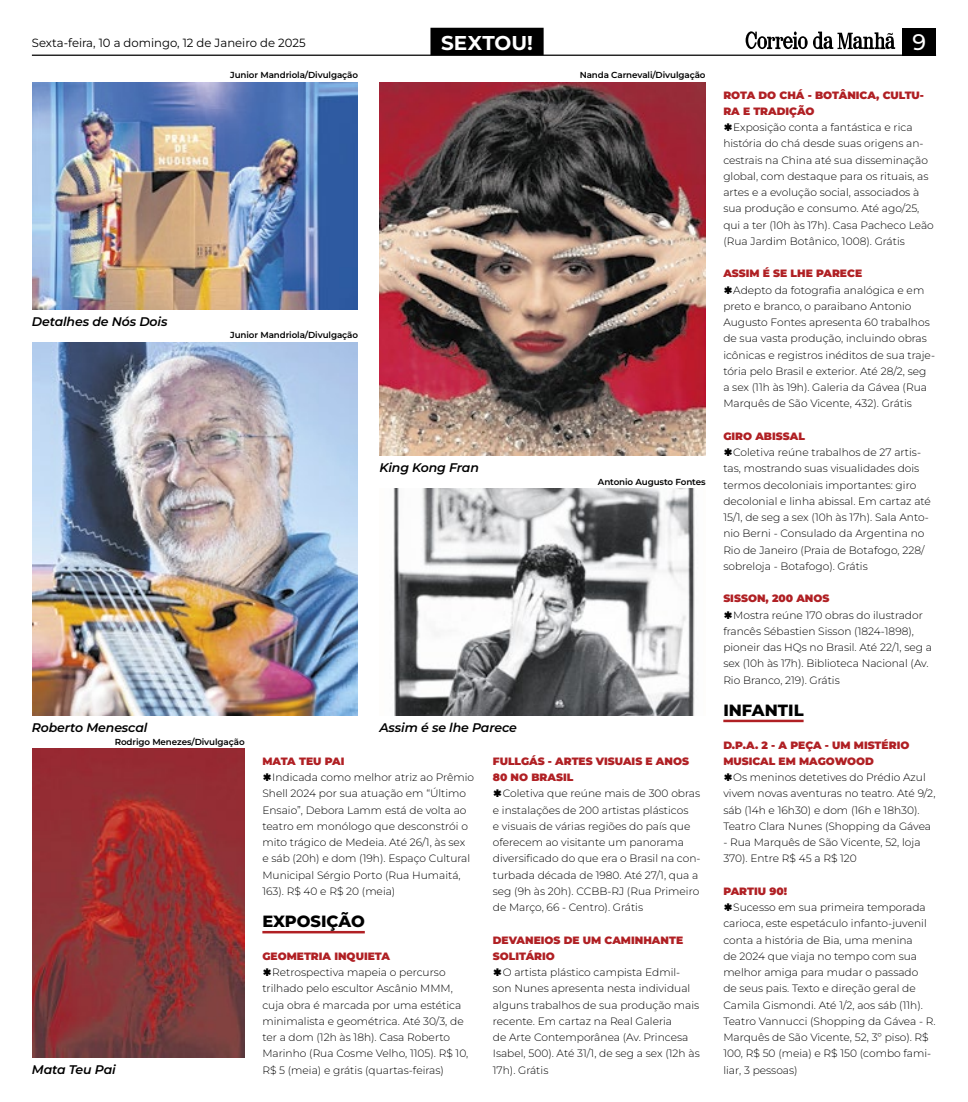
<style>
.page{position:relative;width:968px;height:1102px;background:#fff}
.page>*{position:absolute;margin:0;border:0;box-sizing:border-box;transform-origin:0 0}
.t1{font:500 22.5px "Montserrat";color:#fff}
.t2{font:700 20px "Montserrat";letter-spacing:.005em;color:#fff}
.t3{font:800 16.25px "Montserrat";color:#000}
.t4{font:italic 600 12.5px "Montserrat";letter-spacing:-.01em;color:#000}
.t5{font:11.88px "Montserrat";color:#000}
.t6{font:300 10.62px/16.2px "Montserrat";color:#000}
.t7{font:900 10.62px/16.2px "Montserrat";color:#b02024}
.t8{font:600 8.75px "Montserrat";letter-spacing:-.01em;color:#000}
</style>
<div class="page">
<hr style="left:32px;top:55px;width:903px;height:1px;background:#000">
<svg style="left:745px;top:31px;width:150px;height:19px"></svg>
<div style="left:902px;top:28px;width:33px;height:28px;background:#000"></div>
<div style="left:430px;top:28px;width:113px;height:27px;background:#000"></div>
<hr style="left:262px;top:931px;width:103px;height:2px;background:#b02024">
<hr style="left:723px;top:720px;width:80px;height:2px;background:#b02024">
<img style="left:32px;top:749px;width:212px;height:308px">
<img style="left:379px;top:83px;width:326px;height:373px">
<img style="left:393px;top:489px;width:302px;height:227px">
<img style="left:32px;top:83px;width:326px;height:227px">
<img style="left:32px;top:343px;width:326px;height:373px">
<p class="t5" style="left:32px;top:38px;width:275px">Sexta-feira, 10 a domingo, 12 de Janeiro de 2025</p>
<h2 class="t2" style="left:441px;top:31px;width:93px">SEXTOU!</h2>
<h1 class="t1" style="left:912px;top:29px;width:15px">9</h1>
<p class="t8" style="left:230px;top:71px;width:129px">Junior Mandriola/Divulgação</p>
<p class="t4" style="left:32px;top:316px;width:137px">Detalhes de Nós Dois</p>
<p class="t8" style="left:230px;top:331px;width:129px">Junior Mandriola/Divulgação</p>
<p class="t4" style="left:379px;top:463px;width:101px">King Kong Fran</p>
<p class="t8" style="left:579px;top:71px;width:127px">Nanda Carnevali/Divulgação</p>
<p class="t8" style="left:597px;top:477px;width:109px">Antonio Augusto Fontes</p>
<p class="t4" style="left:32px;top:723px;width:117px">Roberto Menescal</p>
<p class="t8" style="left:115px;top:737px;width:131px">Rodrigo Menezes/Divulgação</p>
<p class="t4" style="left:379px;top:723px;width:139px">Assim é se lhe Parece</p>
<p class="t4" style="left:32px;top:1064px;width:85px">Mata Teu Pai</p>
<p class="t7" style="left:262px;top:754px;width:83px">MATA TEU PAI</p>
<p class="t6" style="left:262px;top:770px;width:213px;text-indent:10px">Indicada como melhor atriz ao Prêmio Shell 2024 por sua atuação em “Último Ensaio”, Debora Lamm está de volta ao teatro em monólogo que desconstrói o mito trágico de Medeia. Até 26/1, às sex e sáb (20h) e dom (19h). Espaço Cultural Municipal Sérgio Porto (Rua Humaitá, 163). R$ 40 e R$ 20 (meia)</p>
<h3 class="t3" style="left:262px;top:916px;width:104px">EXPOSIÇÃO</h3>
<p class="t7" style="left:262px;top:949px;width:129px">GEOMETRIA INQUIETA</p>
<p class="t6" style="left:262px;top:965px;width:207px;text-indent:10px">Retrospectiva mapeia o percurso trilhado pelo escultor Ascânio MMM, cuja obra é marcada por uma estética minimalista e geométrica. Até 30/3, de ter a dom (12h às 18h). Casa Roberto Marinho (Rua Cosme Velho, 1105). R$ 10, R$ 5 (meia) e grátis (quartas-feiras)</p>
<p class="t7" style="left:493px;top:754px;width:197px">FULLGÁS - ARTES VISUAIS E ANOS<br>80 NO BRASIL</p>
<p class="t6" style="left:493px;top:786px;width:209px;text-indent:10px">Coletiva que reúne mais de 300 obras e instalações de 200 artistas plásticos<br>e visuais de várias regiões do país que oferecem ao visitante um panorama diversificado do que era o Brasil na con&shy;turbada década de 1980. Até 27/1, qua a seg (9h às 20h). CCBB-RJ (Rua Primeiro de Março, 66 - Centro). Grátis</p>
<p class="t7" style="left:493px;top:933px;width:192px">DEVANEIOS DE UM CAMINHANTE<br>SOLITÁRIO</p>
<p class="t6" style="left:493px;top:965px;width:208px;text-indent:10px">O artista plástico campista Edmil&shy;son Nunes apresenta nesta individual alguns trabalhos de sua produção mais recente. Em cartaz na Real Galeria<br>de Arte Contemporânea (Av. Princesa Isabel, 500). Até 31/1, de seg a sex (12h às 17h). Grátis</p>
<p class="t7" style="left:723px;top:88px;width:202px">ROTA DO CHÁ - BOTÂNICA, CULTU-<br>RA E TRADIÇÃO</p>
<p class="t6" style="left:723px;top:120px;width:212px;text-indent:10px">Exposição conta a fantástica e rica história do chá desde suas origens an&shy;cestrais na China até sua disseminação global, com destaque para os rituais, as artes e a evolução social, associados à sua produção e consumo. Até ago/25, qui a ter (10h às 17h). Casa Pacheco Leão (Rua Jardim Botânico, 1008). Grátis</p>
<p class="t7" style="left:723px;top:267px;width:140px">ASSIM É SE LHE PARECE</p>
<p class="t6" style="left:723px;top:281px;width:213px;text-indent:10px">Adepto da fotografia analógica e em preto e branco, o paraibano Antonio Augusto Fontes apresenta 60 trabalhos de sua vasta produção, incluindo obras icônicas e registros inéditos de sua traje&shy;tória pelo Brasil e exterior. Até 28/2, seg a sex (11h às 19h). Galeria da Gávea (Rua Marquês de São Vicente, 432). Grátis</p>
<p class="t7" style="left:723px;top:429px;width:83px">GIRO ABISSAL</p>
<p class="t6" style="left:723px;top:445px;width:209px;text-indent:10px">Coletiva reúne trabalhos de 27 artis&shy;tas, mostrando suas visualidades dois termos decoloniais importantes: giro decolonial e linha abissal. Em cartaz até 15/1, de seg a sex (10h às 17h). Sala Anto&shy;nio Berni - Consulado da Argentina no Rio de Janeiro (Praia de Botafogo, 228/ sobreloja - Botafogo). Grátis</p>
<p class="t7" style="left:723px;top:592px;width:108px">SISSON, 200 ANOS</p>
<p class="t6" style="left:723px;top:607px;width:210px;text-indent:10px">Mostra reúne 170 obras do ilustrador francês Sébastien Sisson (1824-1898), pioneir das HQs no Brasil. Até 22/1, seg a sex (10h às 17h). Biblioteca Nacional (Av.<br>Rio Branco, 219). Grátis</p>
<h3 class="t3" style="left:723px;top:705px;width:82px">INFANTIL</h3>
<p class="t7" style="left:723px;top:738px;width:187px">D.P.A. 2 - A PEÇA - UM MISTÉRIO<br>MUSICAL EM MAGOWOOD</p>
<p class="t6" style="left:723px;top:770px;width:214px;text-indent:10px">Os meninos detetives do Prédio Azul vivem novas aventuras no teatro. Até 9/2, sáb (14h e 16h30) e dom (16h e 18h30).<br>Teatro Clara Nunes (Shopping da Gávea</p>
<p class="t6" style="left:723px;top:835px;width:199px">- Rua Marquês de São Vicente, 52, loja<br>370). Entre R$ 45 a R$ 120</p>
<p class="t7" style="left:723px;top:884px;width:65px">PARTIU 90!</p>
<p class="t6" style="left:723px;top:900px;width:214px;text-indent:10px">Sucesso em sua primeira temporada carioca, este espetáculo infanto-juvenil conta a história de Bia, uma menina<br>de 2024 que viaja no tempo com sua melhor amiga para mudar o passado<br>de seus pais. Texto e direção geral de Camila Gismondi. Até 1/2, aos sáb (11h).<br>Teatro Vannucci (Shopping da Gávea - R.<br>Marquês de São Vicente, 52, 3º piso). R$ 100, R$ 50 (meia) e R$ 150 (combo fami&shy;liar, 3 pessoas)</p>
</div>
